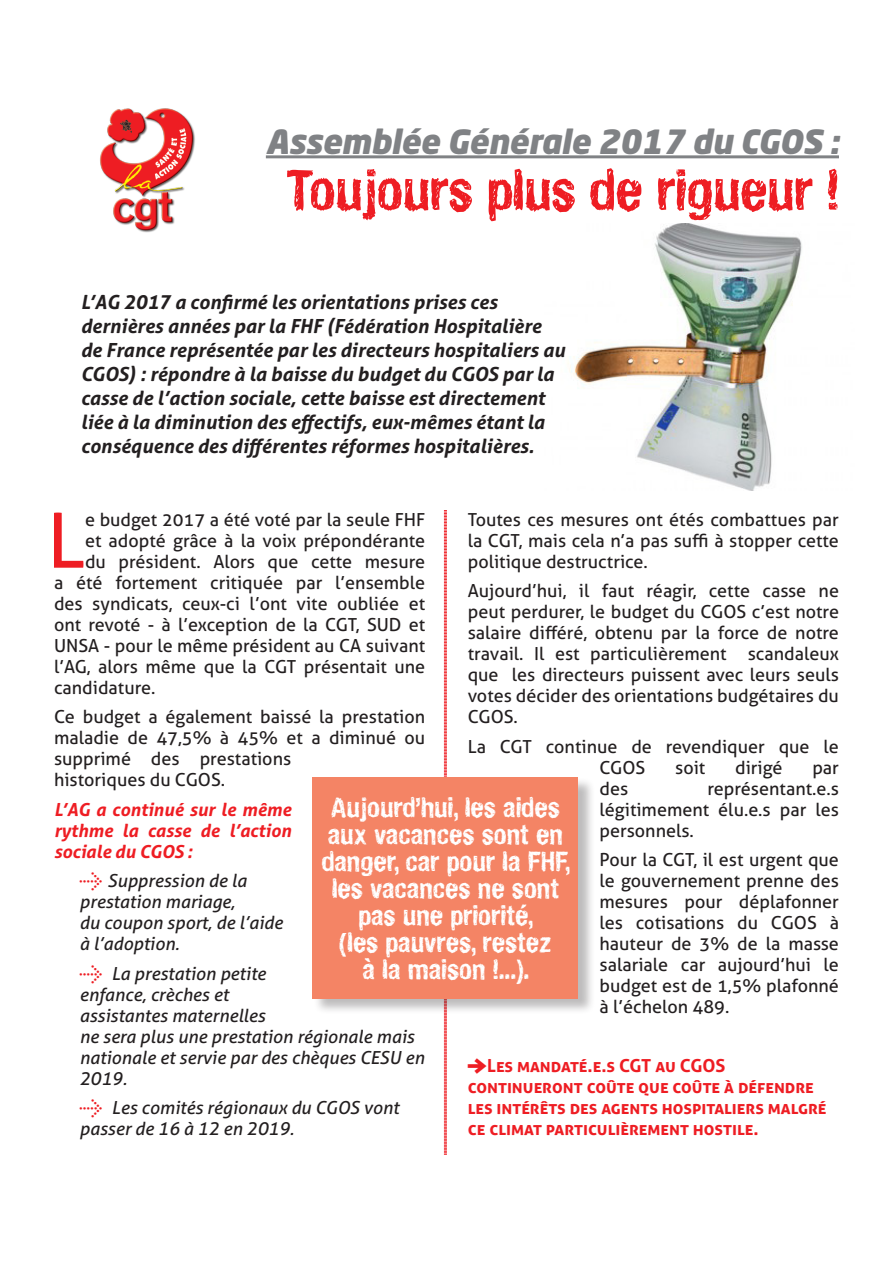
<style>
.page{position:relative;width:893px;height:1263px;background:#fff}
.page>*{position:absolute;margin:0;border:0;box-sizing:border-box;transform-origin:0 0}
.txt_encadré{font:76.2px "Aller";color:#ee1d23}
.Sur_titre{font:55.5px "Hand Vetica";letter-spacing:-.01em;color:#ee1d23}
.Sur_titre-2{font:italic 900 33px "Neo Sans Pro";letter-spacing:-.01em;color:#808285}
.txt_encadré-2{font:27px/27px "Hand Vetica";color:#fff;text-align:center}
.txt_encadré-3{font:italic 700 19.5px/24px "Aller";color:#231f20}
.txt_encadré-4{font:18px/21px "Aller";color:#231f20;text-align:justify}
.txt_encadré-5{font:italic 18px/21px "Aller";color:#231f20}
.txt_encadré-6{font:700 18px/21px "Aller";color:#ee1d23}
.txt_encadré-7{font:italic 700 18px/21px "Aller";color:#ee1d23;text-align:justify}
.s1{font-family:"Arrowstfb";font-style:normal;color:#ee1d23}
.s2{font-family:"Arrowstfb";font-weight:400}
</style>
<div class="page">
<svg style="left:443px;top:510px;width:4px;height:645px"></svg>
<img style="left:100px;top:108px;width:95px;height:125px">
<hr style="left:266px;top:155px;width:573px;height:3px;background:#808285">
<img style="left:568px;top:223px;width:234px;height:267px">
<div style="left:313px;top:777px;width:282px;height:238px;background:#231f20;opacity:.3"></div>
<div style="left:313px;top:777px;width:265px;height:221px;background:#f48465"></div>
<p class="Sur_titre-2" style="left:266px;top:120px;width:575px">Assemblée Générale 2017 du CGOS :</p>
<p class="Sur_titre" style="left:286px;top:155px;width:554px">Toujours plus de rigueur !</p>
<p class="txt_encadré-3" style="left:81px;top:289px;width:486px">L’AG 2017 a confirmé les orientations prises ces dernières années par la FHF (Fédération Hospitalière de France représentée par les directeurs hospitaliers au CGOS) : répondre à la baisse du budget du CGOS par la casse de l’action sociale, cette baisse est directement liée à la diminution des effectifs, eux-mêmes étant la conséquence des différentes réformes hospitalières.</p>
<p class="txt_encadré" style="left:47px;top:494px;width:39px">L</p>
<p class="txt_encadré-4" style="left:85px;top:509px;width:342px">e budget 2017 a été voté par la seule FHF</p>
<p class="txt_encadré-4" style="left:468px;top:509px;width:373px">Toutes ces mesures ont étés combattues par la CGT, mais cela n’a pas suffi à stopper cette politique destructrice.</p>
<p class="txt_encadré-4" style="left:468px;top:580px;width:373px">Aujourd’hui, il faut réagir, cette casse ne peut perdurer, le budget du CGOS c’est notre salaire différé, obtenu par la force de notre travail. Il est particulièrement scandaleux que les directeurs puissent avec leurs seuls votes décider des orientations budgétaires du CGOS.</p>
<p class="txt_encadré-4" style="left:600px;top:736px;width:241px;text-indent:-132px">La CGT continue de revendiquer que le<br>CGOS</p>
<p class="txt_encadré-4" style="left:85px;top:530px;width:342px">et adopté grâce à la voix prépondérante</p>
<p class="txt_encadré-4" style="left:85px;top:551px;width:342px">du président. Alors que cette mesure</p>
<p class="txt_encadré-4" style="left:54px;top:572px;width:373px">a été fortement critiquée par l’ensemble</p>
<p class="txt_encadré-4" style="left:54px;top:593px;width:373px">des syndicats, ceux-ci l’ont vite oubliée et</p>
<p class="txt_encadré-4" style="left:54px;top:614px;width:373px">ont revoté - à l’exception de la CGT, SUD et</p>
<p class="txt_encadré-4" style="left:54px;top:635px;width:373px">UNSA - pour le même président au CA suivant</p>
<p class="txt_encadré-4" style="left:54px;top:656px;width:373px">l’AG, alors même que la CGT présentait une</p>
<p class="txt_encadré-4" style="left:54px;top:677px;width:103px">candidature.</p>
<p class="txt_encadré-4" style="left:54px;top:706px;width:373px;text-align:left">Ce budget a également baissé la prestation maladie de 47,5% à 45% et a diminué ou supprimé des prestations<br>historiques du CGOS.</p>
<p class="txt_encadré-7" style="left:54px;top:799px;width:239px">L’AG a continué sur le même rythme la casse de l’action sociale du CGOS :</p>
<p class="txt_encadré-5" style="left:80px;top:870px;width:205px"><span class="s1">G</span> Suppression de la prestation mariage,<br>du coupon sport, de l’aide à l’adoption.</p>
<p class="txt_encadré-5" style="left:80px;top:963px;width:346px"><span class="s1">G</span> La prestation petite<br>enfance, crèches et<br>assistantes maternelles<br>ne sera plus une prestation régionale mais nationale et servie par des chèques CESU en<br>2019.</p>
<p class="txt_encadré-5" style="left:80px;top:1097px;width:321px"><span class="s1">G</span> Les comités régionaux du CGOS vont passer de 16 à 12 en 2019.</p>
<p class="txt_encadré-4" style="left:675px;top:757px;width:32px">soit</p>
<p class="txt_encadré-4" style="left:735px;top:757px;width:49px">dirigé</p>
<p class="txt_encadré-4" style="left:812px;top:757px;width:28px">par</p>
<p class="txt_encadré-4" style="left:600px;top:778px;width:30px">des</p>
<p class="txt_encadré-4" style="left:600px;top:778px;width:241px;text-indent:108px">représentant.e.s légitimement élu.e.s par les personnels.</p>
<p class="txt_encadré-4" style="left:600px;top:849px;width:241px">Pour la CGT, il est urgent que le gouvernement prenne des mesures pour déplafonner les cotisations du CGOS à hauteur de 3% de la masse salariale car aujourd’hui le budget est de 1,5% plafonné à l’échelon 489.</p>
<p class="txt_encadré-2" style="left:322px;top:793px;width:250px">Aujourd’hui, les aides aux vacances sont en danger, car pour la FHF, les vacances ne sont pas une priorité,<br>(les pauvres, restez<br>à la maison !...).</p>
<p class="txt_encadré-6" style="left:468px;top:1055px;width:360px"><span class="s2">x</span>Les mandaté.e.s CGT au CGOS continueront coûte que coûte à défendre les intérêts des agents hospitaliers malgré ce climat particulièrement hostile.</p>
</div>
